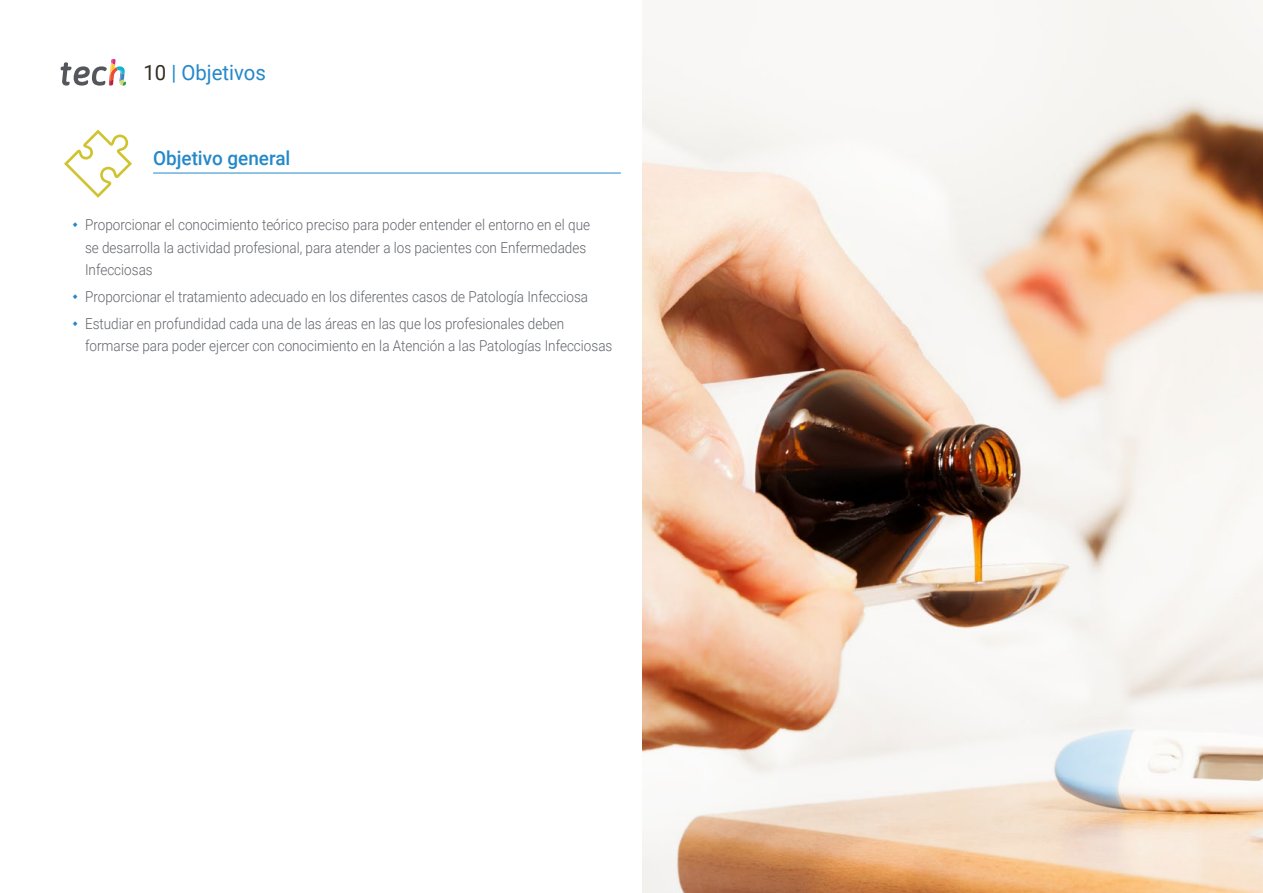
<style>
.page{position:relative;width:1263px;height:893px;background:#fff}
.page>*{position:absolute;margin:0;border:0;box-sizing:border-box;transform-origin:0 0}
.t1{font:21px "Roboto";color:#2488c9}
.t2{font:500 19.5px "Roboto";color:#2488c9}
.t3{font:300 15px/22.5px "Roboto";color:#61646a;scale:.9 1}
.s1{color:#312e20}
</style>
<div class="page">
<hr style="left:153px;top:173px;width:468px;height:1px;background:#2488c9">
<svg style="left:64px;top:130px;width:68px;height:68px"></svg>
<img style="left:642px;top:0;width:621px;height:893px">
<svg style="left:61px;top:59px;width:65px;height:27px"></svg>
<h1 class="t1" style="left:144px;top:57px;width:124px"><span class="s1">10</span> | Objetivos</h1>
<h2 class="t2" style="left:153px;top:144px;width:139px">Objetivo general</h2>
<p class="t3" style="left:85px;top:213px;width:563px">Proporcionar el conocimiento teórico preciso para poder entender el entorno en el que se desarrolla la actividad profesional, para atender a los pacientes con Enfermedades<br>Infecciosas</p>
<p class="t3" style="left:85px;top:283px;width:561px;line-height:26.7px">Proporcionar el tratamiento adecuado en los diferentes casos de Patología Infecciosa<br>Estudiar en profundidad cada una de las áreas en las que los profesionales deben</p>
<p class="t3" style="left:85px;top:334px;width:587px">formarse para poder ejercer con conocimiento en la Atención a las Patologías Infecciosas</p>
</div>
